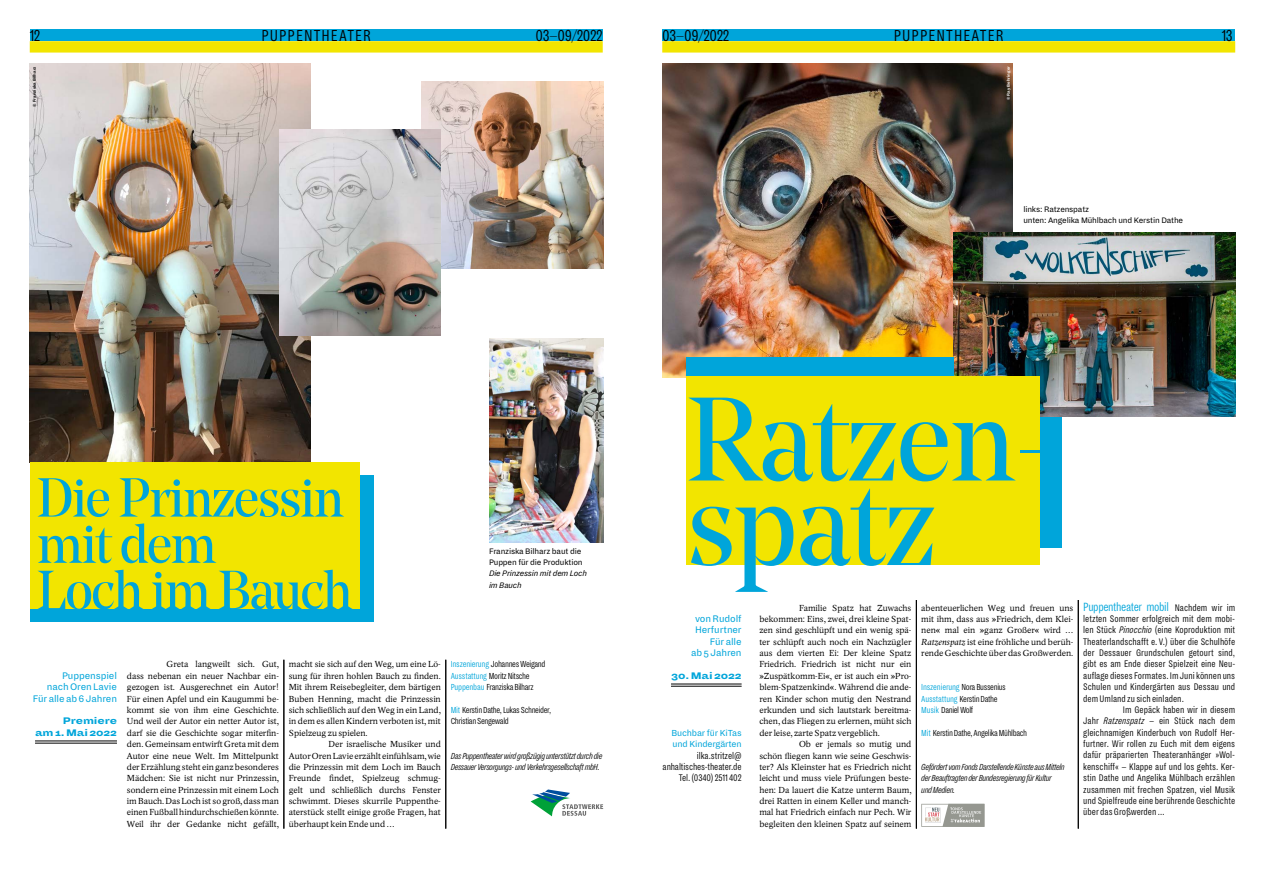
<style>
.page{position:relative;width:1265px;height:869px;background:#fff}
.page>*{position:absolute;margin:0;border:0;box-sizing:border-box;transform-origin:0 0}
.t1{font:117.77px/84.4px "Noe Display";letter-spacing:-.01em;color:#00a5da}
.t2{font:54.51px/46.2px "Noe Display";letter-spacing:-.03em;color:#00a5da}
.t3{font:300 17.5px "Dia";color:#000}
.t4{font:300 13.12px "Dia";letter-spacing:-.03em;color:#00a5da}
.t5{font:300 10.5px/11.4px "Dia";color:#000;text-align:justify}
.t6{font:10.5px/11.4px "Dia";letter-spacing:-.01em;color:#00a5da;text-align:right}
.t7{font:900 10.5px/11.4px "Dia";letter-spacing:-.01em;color:#00a5da;text-align:right}
.t8{font:300 9.62px/11.4px "Dia";letter-spacing:-.04em;color:#000}
.t9{font:italic 300 9.62px/11.4px "Dia";letter-spacing:-.04em;color:#000}
.t10{font:9.62px/11.4px "Dia";letter-spacing:-.02em;color:#00a5da}
.t11{font:8.75px/11.4px "Academica";color:#000;text-align:justify}
.t12{font:8.75px/11.4px "Dia";letter-spacing:-.02em;color:#000}
.t13{font:italic 8.75px/11.4px "Dia";letter-spacing:-.02em;color:#000}
.t14{font:700 4.38px "Dia";letter-spacing:.01em;color:#000}
.t15{font:700 4.38px "Dia";letter-spacing:.01em;color:#fff}
.s1{font-size:14px}
.s2{color:#00a5da}
.s3{font-style:italic}
.s4{font-size:10.5px;color:#000}
</style>
<div class="page">
<div style="left:686px;top:344px;width:376px;height:203px;background:#00a5da"></div>
<img style="left:30px;top:64px;width:281px;height:398px">
<img style="left:422px;top:81px;width:181px;height:188px">
<img style="left:489px;top:339px;width:114px;height:203px">
<img style="left:662px;top:64px;width:350px;height:313px">
<img style="left:954px;top:232px;width:281px;height:185px">
<hr style="left:284px;top:659px;width:1px;height:169px;background:#000">
<hr style="left:446px;top:659px;width:1px;height:169px;background:#000">
<hr style="left:916px;top:599px;width:1px;height:229px;background:#000">
<hr style="left:1078px;top:599px;width:1px;height:229px;background:#000">
<hr style="left:671px;top:683px;width:71px;height:1px;background:#000">
<hr style="left:671px;top:685px;width:71px;height:1px;background:#000">
<hr style="left:35px;top:740px;width:82px;height:1px;background:#000">
<hr style="left:35px;top:742px;width:82px;height:1px;background:#000">
<svg style="left:921px;top:803px;width:63px;height:23px"></svg>
<div style="left:686px;top:357px;width:268px;height:207px;background:#00a5da"></div>
<div style="left:30px;top:475px;width:344px;height:146px;background:#00a5da"></div>
<div style="left:686px;top:376px;width:354px;height:188px;background:#f2e500"></div>
<div style="left:30px;top:462px;width:330px;height:146px;background:#f2e500"></div>
<img style="left:279px;top:129px;width:161px;height:206px">
<svg style="left:531px;top:789px;width:72px;height:27px"></svg>
<div style="left:30px;top:30px;width:573px;height:11px;background:#00a5da"></div>
<div style="left:662px;top:30px;width:573px;height:11px;background:#00a5da"></div>
<div style="left:662px;top:41px;width:573px;height:12px;background:#f2e500"></div>
<div style="left:30px;top:41px;width:573px;height:12px;background:#f2e500"></div>
<h3 class="t3" style="left:30px;top:26px;width:12px">12</h3>
<h3 class="t3" style="left:261px;top:26px;width:18px">Puppentheater</h3>
<h3 class="t3" style="left:536px;top:26px;width:69px">03–09<span class="s1">/</span>2022</h3>
<h3 class="t3" style="left:662px;top:26px;width:69px">03–09<span class="s1">/</span>2022</h3>
<h3 class="t3" style="left:894px;top:26px;width:18px">Puppentheater</h3>
<h3 class="t3" style="left:1222px;top:26px;width:13px">13</h3>
<p class="t15" style="left:1006px;top:100px;width:35px;rotate:-90deg">© Ray Behringer</p>
<p class="t14" style="left:32px;top:106px;width:42px;rotate:-90deg">© Franziska Bilharz</p>
<p class="t12" style="left:1023px;top:203px;width:161px">links: Ratzenspatz<br>unten: Angelika Mühlbach und Kerstin Dathe</p>
<h2 class="t2" style="left:37px;top:473px;width:317px">Die Prinzessin mit dem<br>Loch im Bauch</h2>
<p class="t12" style="left:489px;top:545px;width:95px">Franziska Bilharz baut die<br>Puppen für die Produktion</p>
<p class="t13" style="left:489px;top:567px;width:100px">Die Prinzessin mit dem Loch im Bauch</p>
<p class="t6" style="left:33px;top:669px;width:86px">Puppenspiel<br>nach Oren Lavie<br>Für alle ab 6 Jahren</p>
<p class="t7" style="left:35px;top:715px;width:83px">Premiere<br>am 1. Mai 2022</p>
<p class="t11" style="left:127px;top:658px;width:154px;text-indent:40px">Greta langweilt sich. Gut, dass nebenan ein neuer Nachbar ein&shy;gezogen ist. Ausgerechnet ein Autor!<br>Für einen Apfel und ein Kaugummi be&shy;kommt sie von ihm eine Geschichte.<br>Und weil der Autor ein netter Autor ist, darf sie die Geschichte sogar miterfin&shy;den. Gemeinsam entwirft Greta mit dem Autor eine neue Welt. Im Mittelpunkt der Erzählung steht ein ganz besonderes Mädchen: Sie ist nicht nur Prinzessin, sondern eine Prinzessin mit einem Loch im Bauch. Das Loch ist so groß, dass man einen Fußball hindurchschießen könnte.<br>Weil ihr der Gedanke nicht gefällt,</p>
<p class="t11" style="left:289px;top:658px;width:154px">macht sie sich auf den Weg, um eine Lö-</p>
<p class="t11" style="left:289px;top:669px;width:153px">sung für ihren hohlen Bauch zu finden.</p>
<p class="t11" style="left:289px;top:681px;width:153px">Mit ihrem Reisebegleiter, dem bärtigen</p>
<p class="t11" style="left:289px;top:692px;width:153px">Buben Henning, macht die Prinzessin</p>
<p class="t11" style="left:289px;top:704px;width:153px">sich schließlich auf den Weg in ein Land,</p>
<p class="t11" style="left:289px;top:715px;width:153px">in dem es allen Kindern verboten ist, mit</p>
<p class="t11" style="left:289px;top:726px;width:80px">Spielzeug zu spielen.</p>
<p class="t11" style="left:329px;top:738px;width:114px">Der israelische Musiker und</p>
<p class="t11" style="left:289px;top:749px;width:153px">Autor Oren Lavie erzählt einfühlsam, wie</p>
<p class="t11" style="left:289px;top:760px;width:153px">die Prinzessin mit dem Loch im Bauch</p>
<p class="t11" style="left:289px;top:772px;width:153px">Freunde findet, Spielzeug schmug-</p>
<p class="t11" style="left:289px;top:783px;width:153px">gelt und schließlich durchs Fenster</p>
<p class="t11" style="left:289px;top:795px;width:153px">schwimmt. Dieses skurrile Puppenthe-</p>
<p class="t11" style="left:289px;top:806px;width:153px">aterstück stellt einige große Fragen, hat</p>
<p class="t11" style="left:289px;top:817px;width:107px">überhaupt kein Ende und …</p>
<p class="t8" style="left:451px;top:658px;width:96px"><span class="s2">Inszenierung</span> Johannes Weigand<br><span class="s2">Ausstattung</span> Moritz Nitsche<br><span class="s2">Puppenbau</span> Franziska Bilharz</p>
<p class="t8" style="left:451px;top:704px;width:102px"><span class="s2">Mit</span> Kerstin Dathe, Lukas Schneider,<br>Christian Sengewald</p>
<p class="t9" style="left:451px;top:749px;width:153px">Das Puppentheater wird großzügig unterstützt durch die<br>Dessauer Versorgungs- und Verkehrsgesellschaft mbH.</p>
<h1 class="t1" style="left:686px;top:396px;width:360px">Ratzen&shy;spatz</h1>
<p class="t6" style="left:691px;top:612px;width:52px">von Rudolf<br>Herfurtner<br>Für alle<br>ab 5 Jahren</p>
<p class="t7" style="left:671px;top:669px;width:72px">30. Mai 2022</p>
<p class="t10" style="left:672px;top:726px;width:72px">Buchbar für KiTas und Kindergärten</p>
<p class="t5" style="left:663px;top:749px;width:80px;text-align:right">ilka.stritzel@ anhaltisches-theater.de<br>Tel. (0340) 2511 402</p>
<p class="t11" style="left:799px;top:601px;width:114px">Familie Spatz hat Zuwachs</p>
<p class="t11" style="left:759px;top:613px;width:153px">bekommen: Eins, zwei, drei kleine Spat-</p>
<p class="t11" style="left:759px;top:624px;width:153px">zen sind geschlüpft und ein wenig spä-</p>
<p class="t11" style="left:759px;top:635px;width:153px">ter schlüpft auch noch ein Nachzügler</p>
<p class="t11" style="left:759px;top:647px;width:153px">aus dem vierten Ei: Der kleine Spatz</p>
<p class="t11" style="left:759px;top:658px;width:154px">Friedrich. Friedrich ist nicht nur ein</p>
<p class="t11" style="left:759px;top:669px;width:153px">»Zuspätkomm-Ei«, er ist auch ein »Pro-</p>
<p class="t11" style="left:759px;top:681px;width:153px">blem-Spatzenkind«. Während die ande-</p>
<p class="t11" style="left:759px;top:692px;width:153px">ren Kinder schon mutig den Nestrand</p>
<p class="t11" style="left:759px;top:704px;width:153px">erkunden und sich lautstark bereitma-</p>
<p class="t11" style="left:759px;top:715px;width:153px">chen, das Fliegen zu erlernen, müht sich</p>
<p class="t11" style="left:759px;top:726px;width:122px">der leise, zarte Spatz vergeblich.</p>
<p class="t11" style="left:799px;top:738px;width:114px">Ob er jemals so mutig und</p>
<p class="t11" style="left:759px;top:749px;width:153px">schön fliegen kann wie seine Geschwis-</p>
<p class="t11" style="left:759px;top:760px;width:153px">ter? Als Kleinster hat es Friedrich nicht</p>
<p class="t11" style="left:759px;top:772px;width:153px">leicht und muss viele Prüfungen beste-</p>
<p class="t11" style="left:759px;top:783px;width:153px">hen: Da lauert die Katze unterm Baum,</p>
<p class="t11" style="left:759px;top:795px;width:154px">drei Ratten in einem Keller und manch-</p>
<p class="t11" style="left:759px;top:806px;width:153px">mal hat Friedrich einfach nur Pech. Wir</p>
<p class="t11" style="left:759px;top:817px;width:153px">begleiten den kleinen Spatz auf seinem</p>
<p class="t11" style="left:921px;top:601px;width:153px">abenteuerlichen Weg und freuen uns mit ihm, dass aus »Friedrich, dem Klei&shy;nen« mal ein »ganz Großer« wird … <span class="s3">Ratzenspatz</span> ist eine fröhliche und berüh&shy;rende Geschichte über das Großwerden.</p>
<p class="t8" style="left:921px;top:681px;width:86px"><span class="s2">Inszenierung</span> Nora Bussenius<br><span class="s2">Ausstattung</span> Kerstin Dathe<br><span class="s2">Musik</span> Daniel Wolf</p>
<p class="t8" style="left:921px;top:726px;width:107px"><span class="s2">Mit</span> Kerstin Dathe, Angelika Mühlbach</p>
<p class="t9" style="left:921px;top:760px;width:145px">Gefördert vom Fonds Darstellende Künste aus Mitteln der Beauftragten der Bundesregierung für Kultur und Medien.</p>
<h3 class="t4" style="left:1083px;top:599px;width:153px">Puppentheater mobil <span class="s4">Nachdem wir im</span></h3>
<p class="t5" style="left:1083px;top:612px;width:154px">letzten Sommer erfolgreich mit dem mobi&shy;len Stück <span class="s3">Pinocchio</span> (eine Koproduktion mit Theaterlandschafft e. V.) über die Schulhöfe der Dessauer Grundschulen getourt sind, gibt es am Ende dieser Spielzeit eine Neu&shy;auflage dieses Formates. Im Juni können uns Schulen und Kindergärten aus Dessau und dem Umland zu sich einladen.</p>
<p class="t5" style="left:1083px;top:703px;width:153px;text-indent:40px">Im Gepäck haben wir in diesem Jahr <span class="s3">Ratzenspatz</span> – ein Stück nach dem gleichnamigen Kinderbuch von Rudolf Her&shy;furtner. Wir rollen zu Euch mit dem eigens dafür präparierten Theateranhänger »Wol&shy;kenschiff« – Klappe auf und los gehts. Ker&shy;stin Dathe und Angelika Mühlbach erzählen zusammen mit frechen Spatzen, viel Musik und Spielfreude eine berührende Geschichte über das Großwerden …</p>
</div>
